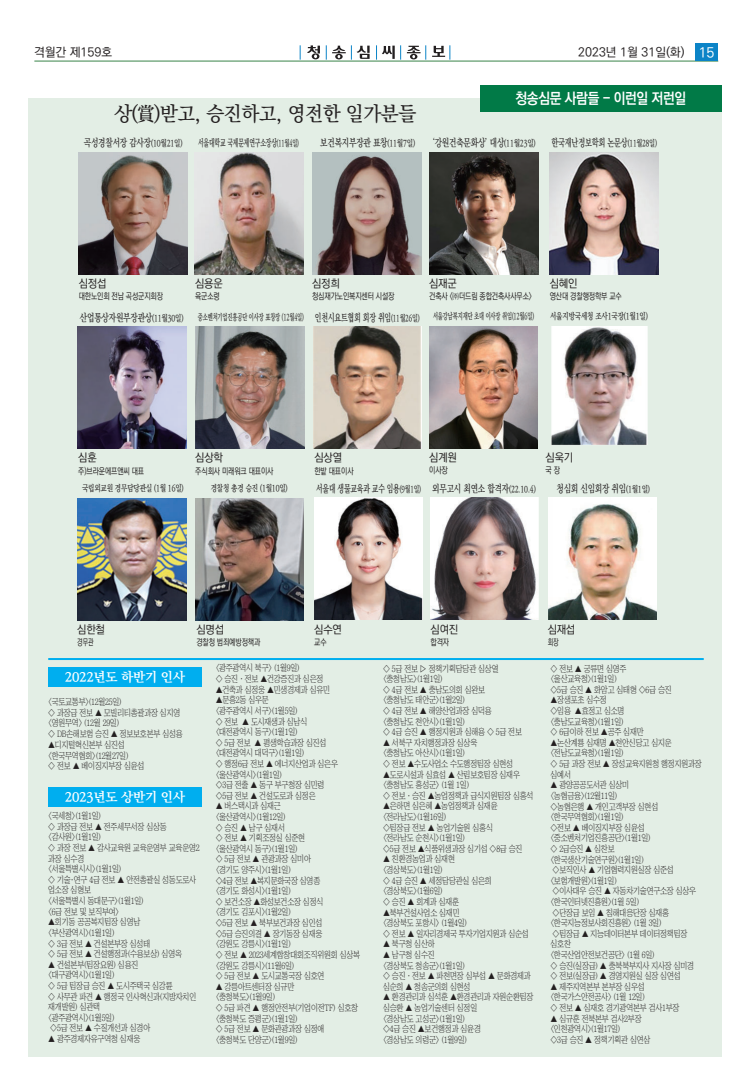
<style>
.page{position:relative;width:752px;height:1092px;background:#fff}
.page>*{position:absolute;margin:0;border:0;box-sizing:border-box;transform-origin:0 0}
.t1{font:500 20px "Ko Pub Batang";letter-spacing:-.015em;color:#231f20;scale:.95 1}
.t2{font:700 15px "Ko Pub Dotum";letter-spacing:-.025em;color:#fff;scale:.9 1}
.t3{font:700 13px "Ko Pub Batang";letter-spacing:-.02em;color:#fff}
.t4{font:500 12.3px "Ko Pub Dotum";color:#231f20}
.t5{font:500 11.3px "Ko Pub Dotum";letter-spacing:-.02em;color:#231f20;scale:.95 1}
.t6{font:500 10.5px "Ko Pub Batang";letter-spacing:-.02em;color:#231f20;scale:.75 1}
.t7{font:500 10.5px "Ko Pub Batang";letter-spacing:-.02em;color:#231f20;scale:.7 1}
.t8{font:500 10.5px "Ko Pub Batang";letter-spacing:-.02em;color:#231f20;scale:.68 1}
.t9{font:500 10.5px "Ko Pub Batang";letter-spacing:-.02em;color:#231f20;scale:.67 1}
.t10{font:500 10px "Ko Pub Batang";letter-spacing:-.02em;color:#231f20;scale:.6 1}
.t11{font:9px/10.6px "Chosunilbo NM";letter-spacing:-.03em;color:#231f20;scale:.85 1}
.t12{font:500 9px "Ko Pub Dotum";letter-spacing:-.015em;color:#231f20;scale:.8 1}
.t13{font:500 9px "Ko Pub Batang";letter-spacing:-.02em;color:#231f20;scale:.75 1}
.t14{font:500 9px "Ko Pub Batang";letter-spacing:-.02em;color:#231f20;scale:.6 1}
.t15{font:500 9px "Ko Pub Dotum";letter-spacing:-.015em;color:#231f20;scale:.7 1}
.s1{font-size:14px;color:#fff}
.s2{font-size:9px}
</style>
<div class="page">
<svg style="left:307px;top:45px;width:13px;height:14px"></svg>
<hr style="left:34px;top:61px;width:683px;height:1px;background:#388449">
<svg style="left:300px;top:45px;width:1px;height:15px"></svg>
<svg style="left:326px;top:45px;width:19px;height:15px"></svg>
<svg style="left:351px;top:45px;width:18px;height:15px"></svg>
<svg style="left:376px;top:45px;width:18px;height:15px"></svg>
<svg style="left:400px;top:45px;width:26px;height:15px"></svg>
<svg style="left:432px;top:45px;width:18px;height:15px"></svg>
<div style="left:694px;top:44px;width:23px;height:17px;background:#0c84c7"></div>
<div style="left:28px;top:98px;width:693px;height:958px;background:#e3eee5"></div>
<div style="left:480px;top:85px;width:241px;height:27px;background:#017a47"></div>
<img style="left:79px;top:152px;width:108px;height:122px">
<img style="left:549px;top:152px;width:109px;height:122px">
<img style="left:314px;top:498px;width:108px;height:122px">
<img style="left:429px;top:326px;width:108px;height:122px">
<img style="left:195px;top:152px;width:108px;height:122px">
<img style="left:78px;top:327px;width:108px;height:122px">
<img style="left:430px;top:498px;width:108px;height:122px">
<img style="left:551px;top:326px;width:97px;height:119px">
<img style="left:312px;top:152px;width:109px;height:122px">
<img style="left:196px;top:327px;width:108px;height:122px">
<img style="left:548px;top:498px;width:108px;height:122px">
<img style="left:78px;top:498px;width:108px;height:122px">
<img style="left:429px;top:152px;width:109px;height:122px">
<img style="left:313px;top:327px;width:108px;height:122px">
<img style="left:195px;top:498px;width:108px;height:122px">
<div style="left:48px;top:666px;width:153px;height:20px;background:#00aeef"></div>
<div style="left:48px;top:787px;width:153px;height:19px;background:#00aeef"></div>
<hr style="left:48px;top:658px;width:655px;height:2px;background:#00aeef">
<h3 class="t4" style="left:34px;top:46px;width:79px">격월간 제159호</h3>
<h3 class="t4" style="left:578px;top:46px;width:138px">2023년 1월 31일(화) <span class="s1">15</span></h3>
<h2 class="t2" style="left:515px;top:91px;width:191px">청송심문 사람들 - 이런일 저런일</h2>
<h1 class="t1" style="left:114px;top:104px;width:319px">상(賞)받고, 승진하고, 영전한 일가분들</h1>
<p class="t6" style="left:320px;top:138px;width:128px">보건복지부장관 표창<span class="s2">(11월7일)</span></p>
<p class="t6" style="left:84px;top:138px;width:133px">곡성경찰서장 감사장<span class="s2">(10월21일)</span></p>
<p class="t7" style="left:551px;top:138px;width:152px">한국재난정보학회 논문상<span class="s2">(11월28일)</span></p>
<p class="t6" style="left:432px;top:138px;width:139px">‘강원건축문화상’ 대상<span class="s2">(11월23일)</span></p>
<p class="t10" style="left:198px;top:138px;width:170px">서울대학교 국제문제연구소장상<span class="s2">(11월4일)</span></p>
<p class="t5" style="left:79px;top:278px;width:31px">심정섭</p>
<p class="t12" style="left:79px;top:292px;width:107px">대한노인회 전남 곡성군지회장</p>
<p class="t6" style="left:80px;top:312px;width:140px">산업통상자원부장관상<span class="s2">(11월30일)</span></p>
<p class="t5" style="left:195px;top:278px;width:31px">심용운</p>
<p class="t12" style="left:195px;top:292px;width:32px">육군소령</p>
<p class="t14" style="left:198px;top:312px;width:178px">중소벤처기업진흥공단 이사장 표창장 (12월4일)</p>
<p class="t5" style="left:312px;top:278px;width:31px">심정희</p>
<p class="t12" style="left:312px;top:292px;width:104px">청심재가노인복지센터 시설장</p>
<p class="t8" style="left:315px;top:312px;width:155px">인천시요트협회 회장 취임<span class="s2">(11월26일)</span></p>
<p class="t5" style="left:429px;top:278px;width:31px">심재군</p>
<p class="t12" style="left:429px;top:292px;width:130px">건축사 &lt;㈜더드림 종합건축사사무소&gt;</p>
<p class="t14" style="left:433px;top:312px;width:170px">서울강남복지재단 초대 이사장 취임(12월6일)</p>
<p class="t5" style="left:549px;top:278px;width:31px">심혜인</p>
<p class="t12" style="left:549px;top:292px;width:91px">영산대 경찰행정학부 교수</p>
<p class="t13" style="left:550px;top:312px;width:132px">서울지방국세청 조사1국장(1월1일)</p>
<p class="t5" style="left:78px;top:452px;width:21px">심훈</p>
<p class="t12" style="left:78px;top:466px;width:84px">주)브라운에프앤씨 대표</p>
<p class="t5" style="left:195px;top:452px;width:31px">심상학</p>
<p class="t12" style="left:195px;top:466px;width:99px">주식회사 미래워크 대표이사</p>
<p class="t5" style="left:314px;top:452px;width:31px">심상열</p>
<p class="t12" style="left:314px;top:466px;width:50px">한밭 대표이사</p>
<p class="t5" style="left:429px;top:451px;width:31px">심계원</p>
<p class="t12" style="left:429px;top:465px;width:25px">이사장</p>
<p class="t5" style="left:545px;top:451px;width:31px">심욱기</p>
<p class="t12" style="left:545px;top:465px;width:20px">국 장</p>
<p class="t6" style="left:432px;top:483px;width:139px">외무고시 최연소 합격자<span class="s2">(22.10.4)</span></p>
<p class="t13" style="left:82px;top:484px;width:137px">국립외교원 경무담당관실 (1월 16일)</p>
<p class="t6" style="left:556px;top:483px;width:126px">청심회 신임회장 취임<span class="s2">(1월1일)</span></p>
<p class="t9" style="left:316px;top:483px;width:158px">서울대 생물교육과 교수 임용<span class="s2">(9월1일)</span></p>
<p class="t13" style="left:211px;top:484px;width:104px">경찰청 총경 승진 (1월10일)</p>
<p class="t5" style="left:77px;top:623px;width:31px">심한철</p>
<p class="t15" style="left:77px;top:637px;width:25px">경무관</p>
<p class="t5" style="left:196px;top:623px;width:31px">심명섭</p>
<p class="t12" style="left:196px;top:637px;width:81px">경찰청 범죄예방정책과</p>
<p class="t5" style="left:314px;top:623px;width:31px">심수연</p>
<p class="t12" style="left:314px;top:637px;width:17px">교수</p>
<h3 class="t3" style="left:65px;top:669px;width:121px">2022년도 하반기 인사</h3>
<p class="t11" style="left:48px;top:696px;width:160px">&lt;국토교통부&gt;(12월25일)<br>◇ 과장급 전보 ▲ 모빌리티총괄과장 심지영 &lt;영원무역&gt; (12월 29일)<br>◇ DB손해보험 승진 ▲ 정보보호본부 심성용</p>
<p class="t11" style="left:48px;top:739px;width:115px">▲디지털혁신본부 심진섭 &lt;한국무역협회&gt;(12월27일)<br>◇ 전보 ▲ 베이징지부장 심윤섭</p>
<h3 class="t3" style="left:65px;top:790px;width:121px">2023년도 상반기 인사</h3>
<p class="t11" style="left:48px;top:810px;width:179px">&lt;국세청&gt;(1월1일)<br>◇ 과장급 전보 ▲ 전주세무서장 심상동 &lt;감사원&gt;(1월1일)<br>◇ 과장 전보 ▲ 감사교육원 교육운영부 교육운영2 과장 심수경<br>&lt;서울특별시시&gt;(1월1일)<br>◇ 기술·연구 4급 전보 ▲ 안전총괄실 성동도로사 업소장 심형보<br>&lt;서울특별시 동대문구&gt;(1월1일)<br>&lt;6급 전보 및 보직부여&gt;</p>
<p class="t11" style="left:48px;top:916px;width:159px">▲회기동 공공복지팀장 심영남 &lt;부산광역시&gt;(1월1일)<br>◇ 3급 전보 ▲ 건설본부장 심성태<br>◇ 5급 전보 ▲ 건설행정과(수용보상) 심영옥</p>
<p class="t11" style="left:48px;top:959px;width:176px">▲ 건설본부(팀장요원) 심용진 &lt;대구광역시&gt;(1월1일)<br>◇ 5급 팀장급 승진 ▲ 도시주택국 심강륜<br>◇ 사무관 파견 ▲ 행정국 인사혁신과(지방자치인 재개발원) 심관택<br>&lt;광주광역시&gt;(1월5일)<br>◇5급 전보 ▲ 수질개선과 심경아</p>
<p class="t11" style="left:48px;top:1033px;width:110px">▲ 광주경제자유구역청 심재웅</p>
<p class="t11" style="left:215px;top:662px;width:128px">&lt;광주광역시 북구&gt; (1월9일)<br>◇ 승진ㆍ전보 ▲건강증진과 심은정</p>
<p class="t11" style="left:215px;top:684px;width:136px">▲건축과 심정웅 ▲민생경제과 심유민</p>
<p class="t11" style="left:215px;top:694px;width:145px">▲문흥2동 심우문<br>&lt;광주광역시 서구&gt;(1월5일)<br>◇ 전보 ▲ 도시재생과 심남식 &lt;대전광역시 동구&gt;(1월1일)<br>◇ 5급 전보 ▲ 평생학습과장 심진섭 &lt;대전광역시 대덕구&gt;(1월1일)<br>◇ 행정6급 전보 ▲ 에너지산업과 심은우 &lt;울산광역시&gt;(1월1일)<br>◇3급 전출 ▲ 동구 부구청장 심민령 ◇5급 전보 ▲ 건설도로과 심정은</p>
<p class="t11" style="left:215px;top:800px;width:171px">▲ 버스택시과 심재근<br>&lt;울산광역시&gt;(1월12일)<br>◇ 승진 ▲ 남구 심재서<br>◇ 전보 ▲ 기획조정실 심준현<br>&lt;울산광역시 동구&gt;(1월1일)<br>◇ 5급 전보 ▲ 관광과장 심미아<br>&lt;경기도 양주시&gt;(1월1일)<br>◇4급 전보 ▲복지문화국장 심영종<br>&lt;경기도 화성시&gt;(1월1일)<br>◇ 보건소장 ▲화성보건소장 심정식<br>&lt;경기도 김포시&gt;(1월2일)<br>◇5급 전보 ▲ 북부보건과장 심인섭<br>◇5급 승진의결 ▲ 장기동장 심재웅<br>&lt;강원도 강릉시&gt;(1월1일)<br>◇ 전보 ▲ 2023세계합창대회조직위원회 심상복 &lt;강원도 강릉시&gt;(11월6일)<br>◇ 5급 전보 ▲ 도시교통국장 심호연</p>
<p class="t11" style="left:215px;top:981px;width:169px">▲ 강릉아트센터장 심규만<br>&lt;충청북도&gt;(1월9일)<br>◇ 5급 파견 ▲ 행정안전부(기업이전TF) 심호창 &lt;충청북도 증평군&gt;(1월1일)<br>◇ 5급 전보 ▲ 문화관광과장 심정애<br>&lt;충청북도 단양군&gt;(1월9일)</p>
<p class="t5" style="left:430px;top:623px;width:31px">심여진</p>
<p class="t12" style="left:430px;top:637px;width:25px">합격자</p>
<p class="t11" style="left:383px;top:663px;width:165px">◇ 5급 전보 ▷ 정책기획담당관 심상열 &lt;충청남도&gt;(1월1일)<br>◇ 4급 전보 ▲ 충남도의회 심완보<br>&lt;충청남도 태안군&gt;(1월2일)<br>◇ 4급 전보 ▲ 해양산업과장 심덕용 &lt;충청남도 천안시&gt;(1월1일)<br>◇ 4급 승진 ▲ 행정지원과 심해용 ◇ 5급 전보</p>
<p class="t11" style="left:383px;top:737px;width:154px">▲ 서북구 자치행정과장 심상욱<br>&lt;충청남도 아산시&gt;(1월1일)<br>◇ 전보 ▲수도사업소 수도행정팀장 심현성</p>
<p class="t11" style="left:383px;top:769px;width:178px">▲도로시설과 심효섭 ▲ 산림보호팀장 심재우 &lt;충청남도 홍성군&gt; (1월 1일)<br>◇ 전보ㆍ승진 ▲농업정책과 급식지원팀장 심홍석</p>
<p class="t11" style="left:383px;top:800px;width:165px">▲은하면 심은혜 ▲농업정책과 심재윤 &lt;전라남도&gt;(1월16일)<br>◇팀장급 전보 ▲ 농업기술원 심홍식 &lt;전라남도 순천시&gt;(1월1일)<br>◇5급 전보 ▲식품위생과장 심기섭 ◇8급 승진</p>
<p class="t11" style="left:383px;top:853px;width:129px">▲ 친환경농업과 심재현 &lt;경상북도&gt;(1월1일)<br>◇ 4급 승진 ▲ 세정담당관실 심은희 &lt;경상북도&gt;(1월6일)<br>◇ 승진 ▲ 회계과 심재훈</p>
<p class="t11" style="left:383px;top:906px;width:173px">▲북부건설사업소 심재민<br>&lt;경상북도 포항시&gt; (1월4일)<br>◇ 전보 ▲ 일자리경제국 투자기업지원과 심순섭</p>
<p class="t11" style="left:383px;top:938px;width:62px">▲ 북구청 심산하</p>
<p class="t11" style="left:383px;top:949px;width:175px">▲ 남구청 심수진<br>&lt;경상북도 청송군&gt;(1월1일)<br>◇ 승진ㆍ전보 ▲ 파천면장 심부섭 ▲ 문화경제과 심순희 ▲ 청송군의회 심현성</p>
<p class="t11" style="left:383px;top:991px;width:178px">▲ 환경관리과 심석훈 ▲환경관리과 자원순환팀장 심승환 ▲ 농업기술센터 심정일<br>&lt;경상남도 고성군&gt;(1월1일)<br>◇4급 승진 ▲보건행정과 심윤경<br>&lt;경상남도 의령군&gt; (1월9일)</p>
<p class="t5" style="left:547px;top:623px;width:31px">심재섭</p>
<p class="t15" style="left:547px;top:637px;width:17px">회장</p>
<p class="t11" style="left:550px;top:663px;width:144px">◇ 전보 ▲ 궁류면 심영주 &lt;울산교육청&gt;(1월1일)<br>◇5급 승진 ▲ 화암고 심태형 ◇6급 승진</p>
<p class="t11" style="left:550px;top:694px;width:111px">▲장생포초 심수정<br>◇임용 ▲효정고 심소명 &lt;충남도교육청&gt;(1월1일)<br>◇ 6급이하 전보 ▲공주 심재만</p>
<p class="t11" style="left:550px;top:737px;width:179px">▲논산계룡 심재명 ▲천안신당고 심지운 &lt;전남도교육청&gt;(1월1일)<br>◇ 5급 과장 전보 ▲ 장성교육지원청 행정지원과장 심예서</p>
<p class="t11" style="left:550px;top:779px;width:173px">▲ 광양공공도서관 심상미 &lt;농협금융&gt;(12월11일)<br>◇농협은행 ▲ 개인고객부장 심현섭 &lt;한국무역협회&gt;(1월1일)<br>◇전보 ▲ 베이징지부장 심윤섭 &lt;중소벤처기업진흥공단&gt;(1월1일)<br>◇ 2급승진 ▲ 심찬보 &lt;한국생산기술연구원&gt;(1월1일)<br>◇보직인사 ▲ 기업협력지원실장 심준섭 &lt;보험개발원&gt;(1월1일)<br>◇이사대우 승진 ▲ 자동차기술연구소장 심상우 &lt;한국인터넷진흥원&gt;(1월 5일)<br>◇단장급 보임 ▲ 침해대응단장 심재홍 &lt;한국지능정보사회진흥원&gt; (1월 3일)<br>◇팀장급 ▲ 지능데이터본부 데이터정책팀장 심호찬<br>&lt;한국산업안전보건공단&gt; (1월 6일)<br>◇ 승진(실장급) ▲ 충북북부지사 지사장 심미경 ◇ 전보(실장급) ▲ 경영지원실 실장 심연섭</p>
<p class="t11" style="left:550px;top:981px;width:153px">▲ 제주지역본부 본부장 심우섭 &lt;한국가스안전공사&gt; (1월 12일)<br>◇ 전보 ▲ 심재호 경기광역본부 검사1부장</p>
<p class="t11" style="left:550px;top:1013px;width:119px">▲ 심규훈 전북본부 검사2부장 &lt;인천광역시&gt;(1월17일)<br>◇3급 승진 ▲ 정책기획관 심연삼</p>
</div>
